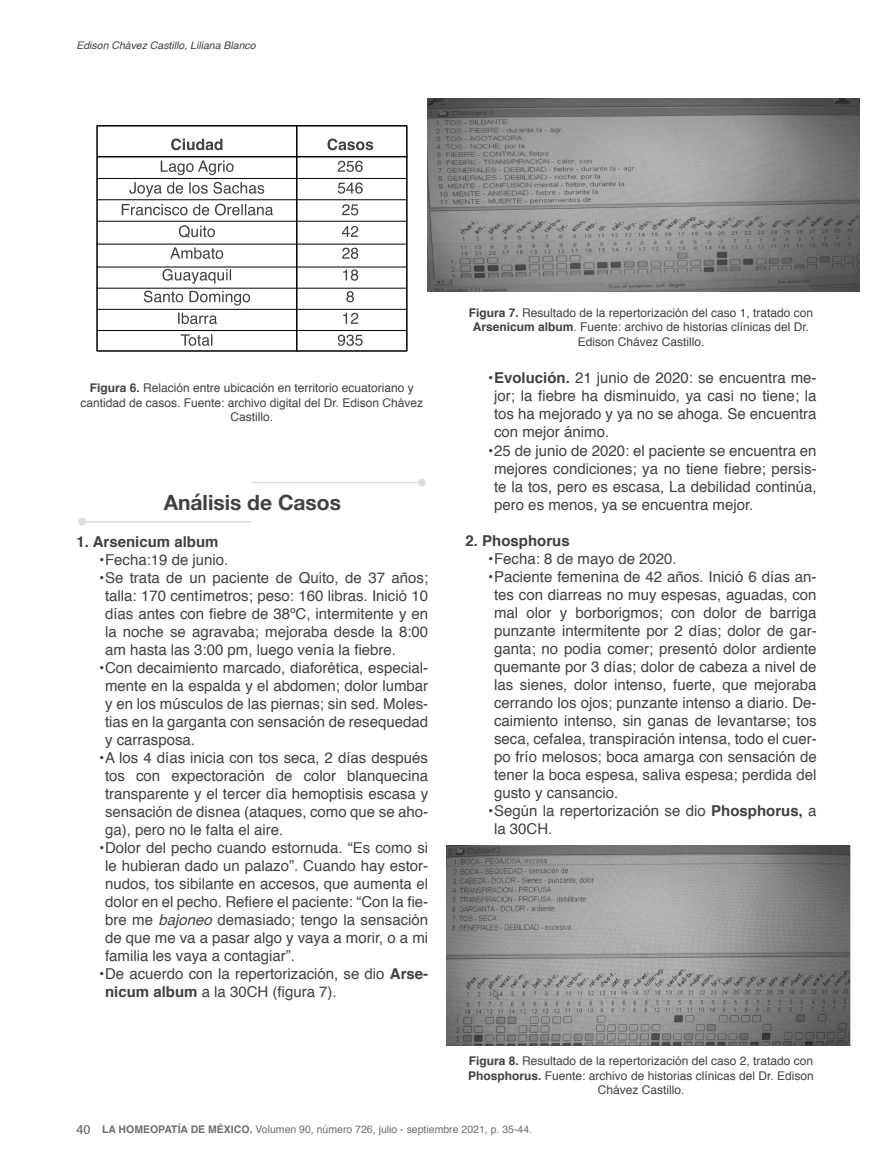
<style>
.page{position:relative;width:893px;height:1170px;background:#fff}
.page>*{position:absolute;margin:0;border:0;box-sizing:border-box;transform-origin:0 0}
.t1{font:700 21px "Helvetica Neue";color:#414042}
.t2{font:15px/18px "Helvetica";color:#414042;text-align:justify}
.t3{font:700 15px "Helvetica";color:#414042}
.t4{font:12px/14.4px "Helvetica";color:#414042;text-align:center}
.t5{font:10.5px "Helvetica";color:#6d6e71}
.t6{font:italic 10.5px "Helvetica";color:#414042}
.s1{font-weight:700}
.s2{font-style:italic}
.s3{font-family:"Myriad Pro";font-size:13.5px;color:#58595b}
</style>
<div class="page">
<div style="left:78px;top:517px;width:8px;height:8px;background:#dcddde;border-radius:50%"></div>
<hr style="left:82px;top:521px;width:170px;height:1px;background:#dcddde">
<div style="left:418px;top:478px;width:8px;height:8px;background:#dcddde;border-radius:50%"></div>
<hr style="left:252px;top:482px;width:170px;height:1px;background:#dcddde">
<img style="left:427px;top:99px;width:432px;height:192px">
<img style="left:446px;top:845px;width:404px;height:200px">
<div style="left:96px;top:125px;width:312px;height:227px;border:2px solid #000"></div>
<hr style="left:296px;top:125px;width:1px;height:227px;background:#000">
<hr style="left:97px;top:156px;width:311px;height:1px;background:#000">
<hr style="left:97px;top:178px;width:310px;height:1px;background:#000">
<hr style="left:97px;top:199px;width:310px;height:1px;background:#000">
<hr style="left:96px;top:221px;width:311px;height:1px;background:#000">
<hr style="left:96px;top:244px;width:311px;height:1px;background:#000">
<hr style="left:96px;top:266px;width:311px;height:1px;background:#000">
<hr style="left:96px;top:288px;width:311px;height:1px;background:#000">
<hr style="left:97px;top:309px;width:310px;height:1px;background:#000">
<hr style="left:97px;top:330px;width:310px;height:1px;background:#000">
<svg style="left:338px;top:334px;width:25px;height:12px"></svg>
<svg style="left:343px;top:313px;width:15px;height:11px"></svg>
<svg style="left:346px;top:291px;width:8px;height:11px"></svg>
<svg style="left:343px;top:269px;width:15px;height:12px"></svg>
<svg style="left:342px;top:248px;width:16px;height:11px"></svg>
<svg style="left:342px;top:226px;width:16px;height:11px"></svg>
<svg style="left:342px;top:204px;width:16px;height:11px"></svg>
<svg style="left:338px;top:182px;width:25px;height:12px"></svg>
<svg style="left:338px;top:161px;width:25px;height:11px"></svg>
<svg style="left:327px;top:138px;width:46px;height:12px"></svg>
<svg style="left:181px;top:334px;width:31px;height:12px"></svg>
<svg style="left:178px;top:312px;width:39px;height:12px"></svg>
<svg style="left:144px;top:290px;width:106px;height:15px"></svg>
<svg style="left:162px;top:269px;width:69px;height:15px"></svg>
<svg style="left:170px;top:247px;width:53px;height:12px"></svg>
<svg style="left:179px;top:225px;width:36px;height:13px"></svg>
<svg style="left:122px;top:204px;width:151px;height:11px"></svg>
<svg style="left:129px;top:182px;width:135px;height:15px"></svg>
<svg style="left:161px;top:160px;width:73px;height:15px"></svg>
<svg style="left:171px;top:138px;width:51px;height:12px"></svg>
<p class="t6" style="left:76px;top:37px;width:181px">Edison Chávez Castillo, Liliana Blanco</p>
<p class="t4" style="left:80px;top:381px;width:344px"><span class="s1">Figura 6.</span> Relación entre ubicación en territorio ecuatoriano y cantidad de casos. Fuente: archivo digital del Dr. Edison Chávez<br>Castillo.</p>
<h1 class="t1" style="left:164px;top:486px;width:179px">Análisis de Casos</h1>
<p class="t3" style="left:77px;top:529px;width:143px">1. Arsenicum album</p>
<p class="t2" style="left:99px;top:550px;width:131px">•Fecha:19 de junio.</p>
<p class="t2" style="left:105px;top:568px;width:325px;text-indent:-6px">•Se trata de un paciente de Quito, de 37 años; talla: 170 centímetros; peso: 160 libras. Inició 10 días antes con fiebre de 38ºC, intermitente y en la noche se agravaba; mejoraba desde la 8:00 am hasta las 3:00 pm, luego venía la fiebre.</p>
<p class="t2" style="left:105px;top:658px;width:325px;text-indent:-6px">•Con decaimiento marcado, diaforética, especial‑ mente en la espalda y el abdomen; dolor lumbar y en los músculos de las piernas; sin sed. Moles‑ tias en la garganta con sensación de resequedad y carrasposa.</p>
<p class="t2" style="left:105px;top:748px;width:325px;text-indent:-6px">•A los 4 días inicia con tos seca, 2 días después tos con expectoración de color blanquecina transparente y el tercer día hemoptisis escasa y sensación de disnea (ataques, como que se aho‑ ga), pero no le falta el aire.</p>
<p class="t2" style="left:105px;top:838px;width:325px;text-indent:-6px">•Dolor del pecho cuando estornuda. “Es como si le hubieran dado un palazo”. Cuando hay estor‑ nudos, tos sibilante en accesos, que aumenta el dolor en el pecho. Refiere el paciente: “Con la fie‑ bre me <span class="s2">bajoneo</span> demasiado; tengo la sensación de que me va a pasar algo y vaya a morir, o a mi familia les vaya a contagiar”.</p>
<p class="t2" style="left:105px;top:964px;width:325px;text-indent:-6px">•De acuerdo con la repertorización, se dio <span class="s1">Arse‑ nicum album</span> a la 30CH (figura 7).</p>
<p class="t4" style="left:469px;top:306px;width:346px"><span class="s1">Figura 7.</span> Resultado de la repertorización del caso 1, tratado con<br><span class="s1">Arsenicum album</span>. Fuente: archivo de historias clínicas del Dr.<br>Edison Chávez Castillo.</p>
<p class="t2" style="left:494px;top:369px;width:324px;text-indent:-6px"><span class="s1">•Evolución.</span> 21 junio de 2020: se encuentra me‑ jor; la fiebre ha disminuido, ya casi no tiene; la tos ha mejorado y ya no se ahoga. Se encuentra con mejor ánimo.</p>
<p class="t2" style="left:494px;top:441px;width:324px;text-indent:-6px">•25 de junio de 2020: el paciente se encuentra en mejores condiciones; ya no tiene fiebre; persis‑ te la tos, pero es escasa, La debilidad continúa, pero es menos, ya se encuentra mejor.</p>
<p class="t3" style="left:466px;top:528px;width:106px">2. Phosphorus</p>
<p class="t2" style="left:488px;top:549px;width:190px">•Fecha: 8 de mayo de 2020.</p>
<p class="t2" style="left:494px;top:567px;width:324px;text-indent:-6px">•Paciente femenina de 42 años. Inició 6 días an‑ tes con diarreas no muy espesas, aguadas, con mal olor y borborigmos; con dolor de barriga punzante intermitente por 2 días; dolor de gar‑ ganta; no podía comer; presentó dolor ardiente quemante por 3 días; dolor de cabeza a nivel de las sienes, dolor intenso, fuerte, que mejoraba cerrando los ojos; punzante intenso a diario. De‑ caimiento intenso, sin ganas de levantarse; tos seca, cefalea, transpiración intensa, todo el cuer‑ po frío melosos; boca amarga con sensación de tener la boca espesa, saliva espesa; perdida del gusto y cansancio.</p>
<p class="t2" style="left:494px;top:801px;width:324px;text-indent:-6px">•Según la repertorización se dio <span class="s1">Phosphorus,</span> a la 30CH.</p>
<p class="t4" style="left:468px;top:1054px;width:347px"><span class="s1">Figura 8.</span> Resultado de la repertorización del caso 2, tratado con<br><span class="s1">Phosphorus.</span> Fuente: archivo de historias clínicas del Dr. Edison<br>Chávez Castillo.</p>
<p class="t5" style="left:76px;top:1120px;width:457px"><span class="s3">40</span> <span class="s1">LA HOMEOPATÍA DE MÉXICO.</span> Volumen 90, número 726, julio - septiembre 2021, p. 35-44.</p>
</div>
